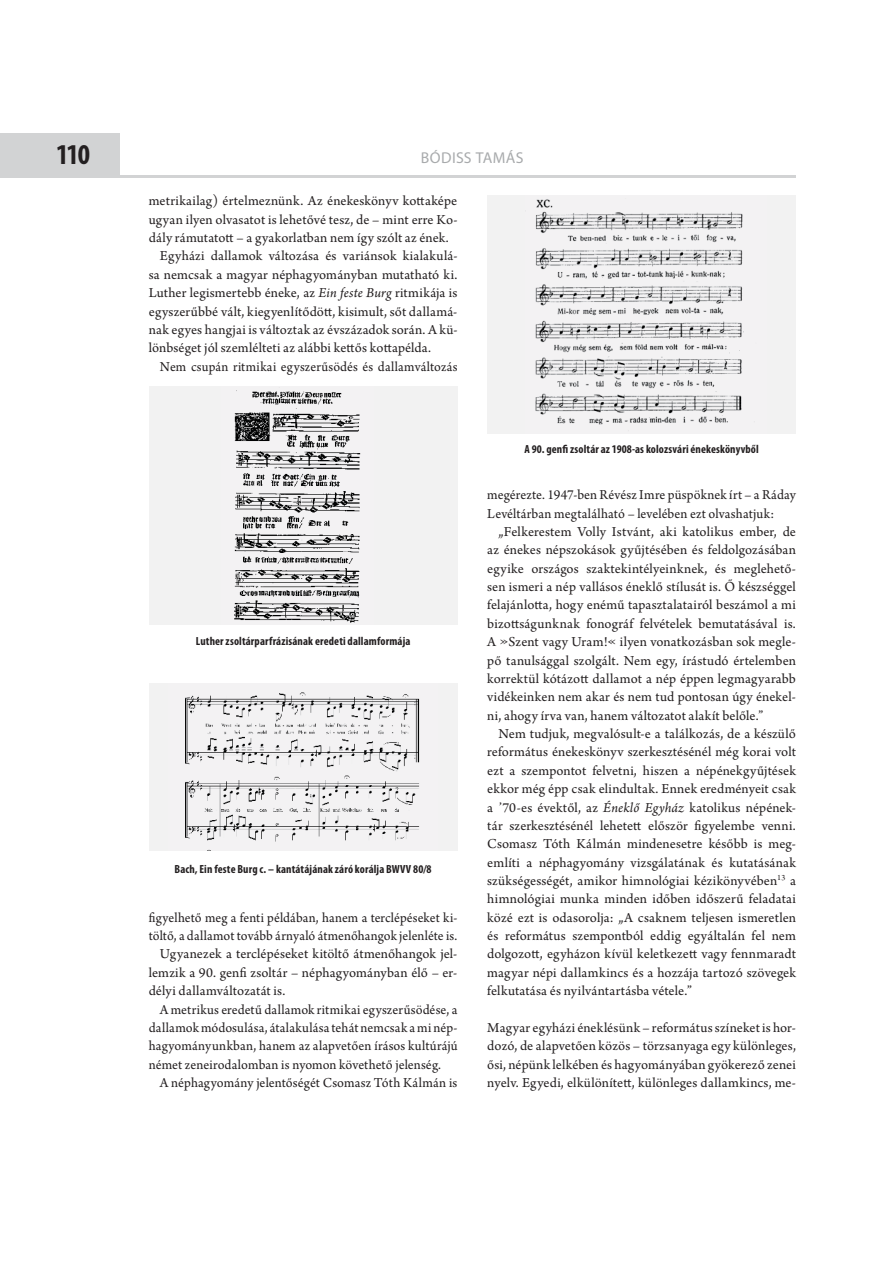
<style>
.page{position:relative;width:893px;height:1263px;background:#fff}
.page>*{position:absolute;margin:0;border:0;box-sizing:border-box;transform-origin:0 0}
.t1{font:condensed 28.8px "Myriad Pro";color:#231f20}
.t2{font:15.75px "Myriad Pro";letter-spacing:.025em;color:#a8aaac}
.t3{font:14.4px/18.3px "Arno Pro";letter-spacing:.01em;color:#231f20;text-align:justify}
.t4{font:14.4px "Arno Pro";letter-spacing:.01em;color:#231f20;scale:.96 1}
.t5{font:700 condensed 11.85px "Myriad Pro";letter-spacing:.01em;color:#231f20}
.s1{font-style:italic}
</style>
<div class="page">
<div style="left:0;top:133px;width:119px;height:45px;background:#d2d3d4"></div>
<hr style="left:119px;top:175px;width:677px;height:3px;background:#d2d3d4">
<div style="left:487px;top:195px;width:309px;height:238px;background:#f2f2f2"></div>
<img style="left:535px;top:199px;width:209px;height:226px">
<div style="left:149px;top:683px;width:308px;height:168px;background:#f2f2f2"></div>
<img style="left:185px;top:692px;width:235px;height:159px">
<div style="left:149px;top:387px;width:308px;height:238px;background:#f2f2f2"></div>
<img style="left:234px;top:390px;width:127px;height:233px">
<h1 class="t1" style="left:56px;top:137px;width:35px">110</h1>
<p class="t2" style="left:421px;top:149px;width:104px">BÓDISS TAMÁS</p>
<p class="t3" style="left:149px;top:193px;width:310px">metrikailag) értelmeznünk. Az énekeskönyv kottaképe</p>
<p class="t3" style="left:149px;top:211px;width:310px">ugyan ilyen olvasatot is lehetővé tesz, de – mint erre Ko-</p>
<p class="t3" style="left:149px;top:230px;width:302px">dály rámutatott – a gyakorlatban nem így szólt az ének.</p>
<p class="t3" style="left:160px;top:248px;width:299px">Egyházi dallamok változása és variánsok kialakulá-</p>
<p class="t3" style="left:149px;top:267px;width:310px">sa nemcsak a magyar néphagyományban mutatható ki.</p>
<p class="t3" style="left:149px;top:285px;width:310px">Luther legismertebb éneke, az <span class="s1">Ein feste Burg</span> ritmikája is</p>
<p class="t3" style="left:149px;top:303px;width:310px">egyszerűbbé vált, kiegyenlítődött, kisimult, sőt dallamá-</p>
<p class="t3" style="left:149px;top:322px;width:310px">nak egyes hangjai is változtak az évszázadok során. A kü-</p>
<p class="t3" style="left:149px;top:340px;width:284px">lönbséget jól szemlélteti az alábbi kettős kottapélda.</p>
<p class="t4" style="left:160px;top:361px;width:311px">Nem csupán ritmikai egyszerűsödés és dallamváltozás</p>
<p class="t5" style="left:196px;top:636px;width:216px">Luther zsoltárparfrázisának eredeti dallamformája</p>
<p class="t5" style="left:175px;top:864px;width:259px">Bach, Ein feste Burg c. – kantátájának záró korálja BWVV 80/8</p>
<p class="t4" style="left:149px;top:912px;width:323px">figyelhető meg a fenti példában, hanem a terclépéseket ki-</p>
<p class="t4" style="left:149px;top:930px;width:323px">töltő, a dallamot tovább árnyaló átmenőhangok jelenléte is.</p>
<p class="t3" style="left:160px;top:946px;width:299px">Ugyanezek a terclépéseket kitöltő átmenőhangok jel-</p>
<p class="t3" style="left:149px;top:964px;width:310px">lemzik a 90. genfi zsoltár – néphagyományban élő – er-</p>
<p class="t3" style="left:149px;top:983px;width:138px">délyi dallamváltozatát is.</p>
<p class="t3" style="left:160px;top:1001px;width:299px">A metrikus eredetű dallamok ritmikai egyszerűsödése, a</p>
<p class="t3" style="left:149px;top:1020px;width:310px">dallamok módosulása, átalakulása tehát nemcsak a mi nép-</p>
<p class="t3" style="left:149px;top:1038px;width:310px">hagyományunkban, hanem az alapvetően írásos kultúrájú</p>
<p class="t3" style="left:149px;top:1056px;width:294px">német zeneirodalomban is nyomon követhető jelenség.</p>
<p class="t3" style="left:160px;top:1075px;width:299px">A néphagyomány jelentőségét Csomasz Tóth Kálmán is</p>
<p class="t5" style="left:524px;top:445px;width:236px">A 90. genfi zsoltár az 1908-as kolozsvári énekeskönyvből</p>
<p class="t3" style="left:487px;top:487px;width:310px">megérezte. 1947-ben Révész Imre püspöknek írt – a Ráday<br>Levéltárban megtalálható – levelében ezt olvashatjuk:</p>
<p class="t3" style="left:487px;top:524px;width:310px;text-indent:11px">„Felkerestem Volly Istvánt, aki katolikus ember, de az énekes népszokások gyűjtésében és feldolgozásában egyike országos szaktekintélyeinknek, és meglehető&shy;sen ismeri a nép vallásos éneklő stílusát is. Ő készséggel felajánlotta, hogy enémű tapasztalatairól beszámol a mi bizottságunknak fonográf felvételek bemutatásával is.<br>A »Szent vagy Uram!« ilyen vonatkozásban sok megle&shy;pő tanulsággal szolgált. Nem egy, írástudó értelemben korrektül kótázott dallamot a nép éppen legmagyarabb vidékeinken nem akar és nem tud pontosan úgy énekel&shy;ni, ahogy írva van, hanem változatot alakít belőle.”</p>
<p class="t3" style="left:487px;top:726px;width:310px;text-indent:11px">Nem tudjuk, megvalósult-e a találkozás, de a készülő református énekeskönyv szerkesztésénél még korai volt ezt a szempontot felvetni, hiszen a népénekgyűjtések ekkor még épp csak elindultak. Ennek eredményeit csak a ’70-es évektől, az <span class="s1">Éneklő Egyház</span> katolikus népének&shy;tár szerkesztésénél lehetett először figyelembe venni.<br>Csomasz Tóth Kálmán mindenesetre később is meg&shy;említi a néphagyomány vizsgálatának és kutatásának szükségességét, amikor himnológiai kézikönyvében<sup>13</sup> a himnológiai munka minden időben időszerű feladatai közé ezt is odasorolja: „A csaknem teljesen ismeretlen és református szempontból eddig egyáltalán fel nem dolgozott, egyházon kívül keletkezett vagy fennmaradt magyar népi dallamkincs és a hozzája tartozó szövegek felkutatása és nyilvántartásba vétele.”</p>
<p class="t3" style="left:487px;top:1020px;width:310px">Magyar egyházi éneklésünk – református színeket is hor&shy;dozó, de alapvetően közös – törzsanyaga egy különleges, ősi, népünk lelkében és hagyományában gyökerező zenei nyelv. Egyedi, elkülönített, különleges dallamkincs, me-</p>
</div>
